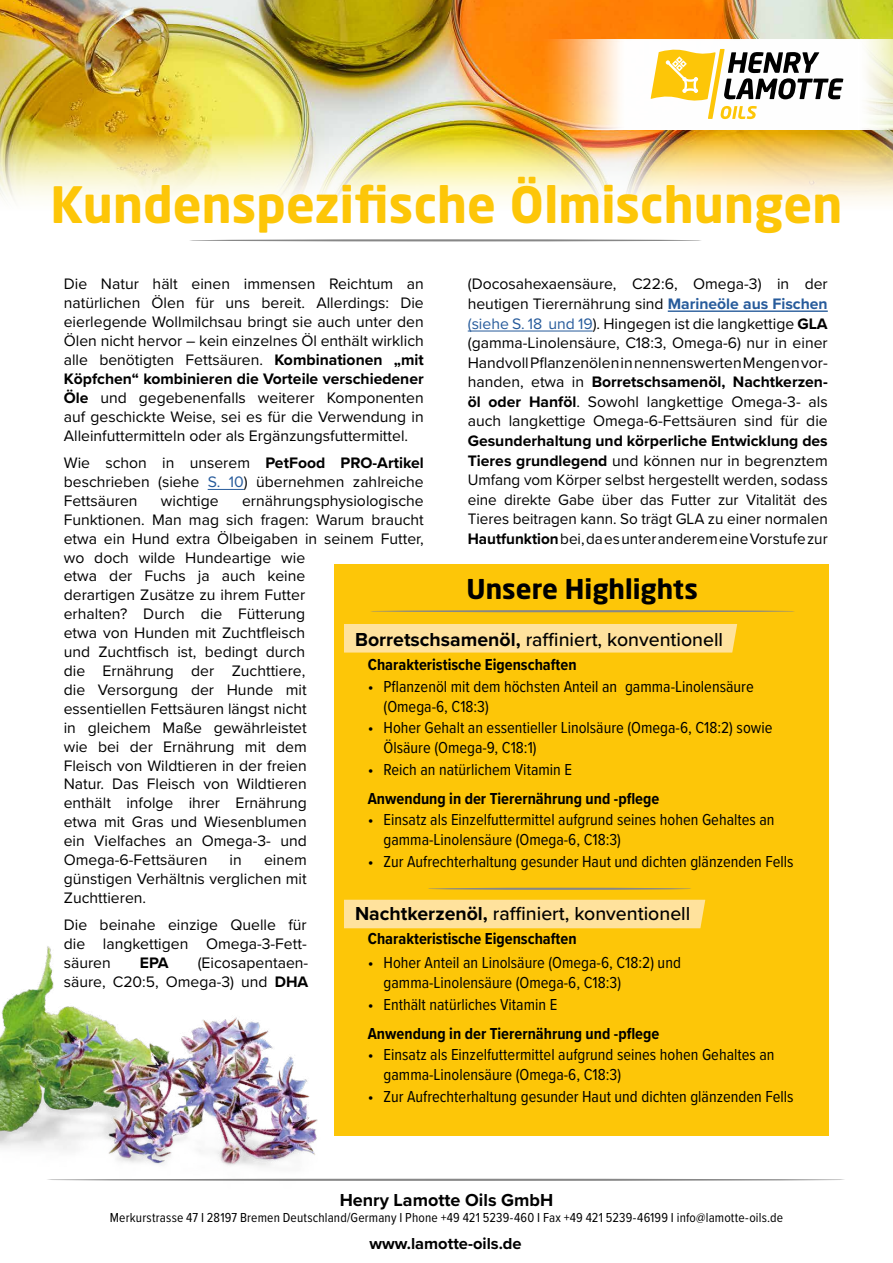
<style>
.page{position:relative;width:893px;height:1263px;background:#fff}
.page>*{position:absolute;margin:0;border:0;box-sizing:border-box;transform-origin:0 0}
.t1{font:700 49.5px "Neo Sans W1 G";color:#fdc608}
.t2{font:700 27px "Neo Sans W1 G";color:#000}
.t3{font:500 19.5px "Proxima Nova";color:#000}
.t4{font:700 18px "Proxima Nova";color:#000}
.t5{font:16.5px/19.8px "Proxima Nova Cond";color:#000}
.t6{font:700 16.5px "Proxima Nova Cond";color:#000}
.t7{font:700 16.5px "Proxima Nova";color:#000}
.t8{font:15.75px/18.9px "Proxima Nova";color:#000;text-align:justify}
.t9{font:700 15.75px "Proxima Nova";color:#000}
.t10{font:13.5px "Proxima Nova Cond";letter-spacing:.01em;color:#000}
.s1{font-weight:700;color:#275b9b}
.s2{color:#275b9b}
.s3{font-weight:700}
</style>
<div class="page">
<div style="left:334px;top:564px;width:495px;height:571px;background:#fdc608"></div>
<div style="left:344px;top:624px;width:393px;height:28px;background:#ffe29d"></div>
<div style="left:400px;top:900px;width:305px;height:28px;background:#ffe29d"></div>
<img style="left:0;top:899px;width:400px;height:282px">
<hr style="left:46px;top:1179px;width:799px;height:2px;background:#878787;border-radius:50%">
<hr style="left:370px;top:610px;width:425px;height:2px;background:#878787;border-radius:50%">
<hr style="left:208px;top:489px;width:36px;height:1px;background:#275b9b">
<hr style="left:668px;top:310px;width:160px;height:2px;background:#275b9b">
<hr style="left:468px;top:331px;width:125px;height:1px;background:#275b9b">
<hr style="left:428px;top:888px;width:263px;height:2px;background:#878787;border-radius:50%">
<img style="left:0;top:0;width:893px;height:201px">
<img style="left:542px;top:40px;width:351px;height:89px">
<hr style="left:189px;top:239px;width:513px;height:2px;background:#878787;border-radius:50%">
<svg style="left:651px;top:45px;width:192px;height:74px"></svg>
<h1 class="t1" style="left:51px;top:173px;width:793px">Kundenspezifische Ölmischungen</h1>
<p class="t8" style="left:468px;top:274px;width:362px;line-height:19.5px">(Docosahexaensäure, C22:6, Omega-3) in der heutigen Tierernährung sind <span class="s1">Marineöle aus Fischen </span><span class="s2">(siehe S. 18 und 19</span>). Hingegen ist die langkettige <span class="s3">GLA </span>(gamma-Linolensäure, C18:3, Omega-6) nur in einer Handvoll Pflanzenölen in nennenswerten Mengen vor&shy;handen, etwa in <span class="s3">Borretschsamenöl, Nachtkerzen&shy;öl oder Hanföl</span>. Sowohl langkettige Omega-3- als auch langkettige Omega-6-Fettsäuren sind für die</p>
<p class="t8" style="left:468px;top:430px;width:362px;line-height:19.5px"><span class="s3">Gesunderhaltung und körperliche Entwicklung des Tieres grundlegend</span> und können nur in begrenztem Umfang vom Körper selbst hergestellt werden, sodass eine direkte Gabe über das Futter zur Vitalität des Tieres beitragen kann. So trägt GLA zu einer normalen <span class="s3">Hautfunktion</span> bei, da es unter anderem eine Vorstufe zur</p>
<p class="t8" style="left:64px;top:274px;width:362px">Die Natur hält einen immensen Reichtum an natürlichen Ölen für uns bereit. Allerdings: Die eierlegende Wollmilchsau bringt sie auch unter den Ölen nicht hervor – kein einzelnes Öl enthält wirklich alle benötigten Fettsäuren. <span class="s3">Kombinationen „mit Köpfchen“ kombinieren die Vorteile verschiedener Öle</span> und gegebenenfalls weiterer Komponenten auf geschickte Weise, sei es für die Verwendung in Alleinfuttermitteln oder als Ergänzungsfuttermittel.</p>
<p class="t8" style="left:64px;top:453px;width:361px">Wie schon in unserem <span class="s3">PetFood PRO-Artikel </span>beschrieben (siehe <span class="s2">S. 10</span>) übernehmen zahlreiche Fettsäuren</p>
<p class="t8" style="left:64px;top:490px;width:362px;text-align:left;text-indent:178px">ernährungsphysiologische<br>Funktionen. Man mag sich fragen: Warum braucht etwa ein Hund extra Ölbeigaben in seinem Futter, wo doch wilde Hundeartige wie<br>etwa der Fuchs ja auch keine<br>derartigen Zusätze zu ihrem Futter<br>erhalten? Durch die Fütterung<br>etwa von Hunden mit Zuchtfleisch<br>und Zuchtfisch ist, bedingt durch<br>die Ernährung der Zuchttiere,<br>die Versorgung der Hunde mit<br>essentiellen Fettsäuren längst nicht<br>in gleichem Maße gewährleistet<br>wie bei der Ernährung mit dem<br>Fleisch von Wildtieren in der freien<br>Natur. Das Fleisch von Wildtieren<br>enthält infolge ihrer Ernährung<br>etwa mit Gras und Wiesenblumen<br>ein Vielfaches an Omega-3- und<br>Omega-6-Fettsäuren</p>
<p class="t8" style="left:161px;top:490px;width:59px">wichtige</p>
<h2 class="t2" style="left:466px;top:572px;width:233px">Unsere Highlights</h2>
<p class="t3" style="left:355px;top:625px;width:370px"><span class="s3">Borretschsamenöl,</span> raffiniert, konventionell</p>
<p class="t6" style="left:368px;top:652px;width:210px">Charakteristische Eigenschaften</p>
<p class="t5" style="left:384px;top:676px;width:372px;text-indent:-16px">• Pflanzenöl mit dem höchsten Anteil an gamma-Linolensäure (Omega-6, C18:3)</p>
<p class="t5" style="left:384px;top:717px;width:390px;text-indent:-16px">• Hoher Gehalt an essentieller Linolsäure (Omega-6, C18:2) sowie<br>Ölsäure (Omega-9, C18:1)</p>
<p class="t5" style="left:368px;top:759px;width:206px">• Reich an natürlichem Vitamin E</p>
<p class="t6" style="left:368px;top:786px;width:293px">Anwendung in der Tierernährung und -pflege</p>
<p class="t5" style="left:384px;top:809px;width:392px;text-indent:-16px">• Einsatz als Einzelfuttermittel aufgrund seines hohen Gehaltes an gamma-Linolensäure (Omega-6, C18:3)</p>
<p class="t5" style="left:368px;top:851px;width:427px">• Zur Aufrechterhaltung gesunder Haut und dichten glänzenden Fells</p>
<p class="t3" style="left:355px;top:899px;width:337px"><span class="s3">Nachtkerzenöl,</span> raffiniert, konventionell</p>
<p class="t6" style="left:368px;top:927px;width:210px">Charakteristische Eigenschaften</p>
<p class="t5" style="left:384px;top:952px;width:299px;text-indent:-16px">• Hoher Anteil an Linolsäure (Omega-6, C18:2) und gamma-Linolensäure (Omega-6, C18:3)</p>
<p class="t5" style="left:368px;top:994px;width:191px">• Enthält natürliches Vitamin E</p>
<p class="t6" style="left:368px;top:1021px;width:293px">Anwendung in der Tierernährung und -pflege</p>
<p class="t5" style="left:384px;top:1044px;width:392px;text-indent:-16px">• Einsatz als Einzelfuttermittel aufgrund seines hohen Gehaltes an gamma-Linolensäure (Omega-6, C18:3)</p>
<p class="t5" style="left:368px;top:1086px;width:427px">• Zur Aufrechterhaltung gesunder Haut und dichten glänzenden Fells</p>
<p class="t8" style="left:64px;top:850px;width:244px;text-indent:200px">einem günstigen Verhältnis verglichen mit Zuchttieren.</p>
<p class="t8" style="left:64px;top:915px;width:245px">Die beinahe einzige Quelle für die langkettigen Omega-3-Fett&shy;säuren</p>
<p class="t8" style="left:230px;top:850px;width:14px">in</p>
<p class="t8" style="left:64px;top:953px;width:246px;text-align:right">(Eicosapentaen-<br>säure, C20:5, Omega-3) und <span class="s3">DHA</span></p>
<p class="t9" style="left:140px;top:951px;width:30px">EPA</p>
<p class="t4" style="left:340px;top:1186px;width:215px">Henry Lamotte Oils GmbH</p>
<p class="t10" style="left:110px;top:1207px;width:675px">Merkurstrasse 47 I 28197 Bremen Deutschland/Germany I Phone +49 421 5239-460 I Fax +49 421 5239-46199 I info@lamotte-oils.de</p>
<p class="t7" style="left:369px;top:1231px;width:154px">www.lamotte-oils.de</p>
</div>
